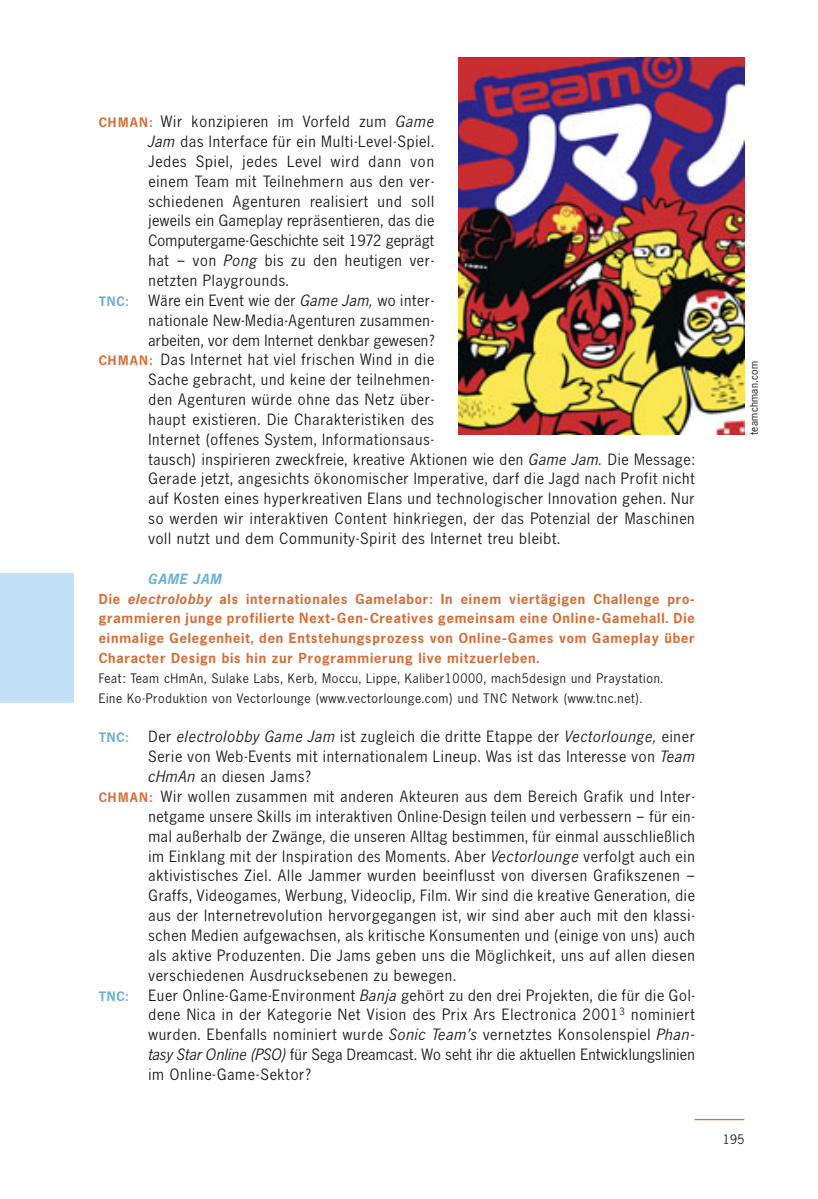
<style>
.page{position:relative;width:818px;height:1199px;background:#fff}
.page>*{position:absolute;margin:0;border:0;box-sizing:border-box;transform-origin:0 0}
.t1{font:16.1px "NE13";letter-spacing:.06em;color:#181819}
.t2{font:16.1px "NE13";letter-spacing:.03em;color:#181819}
.t3{font:16.1px "NE13";letter-spacing:.035em;color:#181819}
.t4{font:700 14.35px/19.8px "NE13";letter-spacing:.07em;color:#d76c36}
.t5{font:13.65px/19.8px "NE13";letter-spacing:.065em;color:#181819}
.t6{font:10.15px "News Gothic";letter-spacing:.03em;color:#181819}
.s1{font-weight:700;font-size:13.65px;color:#d76c36}
.s2{font-style:italic}
.s3{font-weight:700;font-size:13.65px;color:#66afd3}
.s4{font-style:italic;color:#66afd3}
</style>
<div class="page">
<hr style="left:694px;top:1119px;width:50px;height:1px;background:#d76c36">
<div style="left:1px;top:574px;width:73px;height:129px;background:#c4e0f7"></div>
<img style="left:458px;top:58px;width:286px;height:377px">
<p class="t1" style="left:99px;top:116px;width:336px"><span class="s1">CHMAN:</span> Wir konzipieren im Vorfeld zum <span class="s2">Game</span></p>
<p class="t1" style="left:148px;top:136px;width:287px"><span class="s2">Jam</span> das Interface für ein Multi-Level-Spiel.</p>
<p class="t1" style="left:148px;top:156px;width:287px">Jedes Spiel, jedes Level wird dann von</p>
<p class="t1" style="left:148px;top:176px;width:287px">einem Team mit Teilnehmern aus den ver-</p>
<p class="t1" style="left:148px;top:196px;width:287px">schiedenen Agenturen realisiert und soll</p>
<p class="t1" style="left:148px;top:215px;width:287px">jeweils ein Gameplay repräsentieren, das die</p>
<p class="t2" style="left:148px;top:235px;width:287px">Computergame-Geschichte seit 1972 geprägt</p>
<p class="t1" style="left:148px;top:255px;width:287px">hat – von <span class="s2">Pong</span> bis zu den heutigen ver-</p>
<p class="t1" style="left:148px;top:275px;width:142px">netzten Playgrounds.</p>
<p class="t1" style="left:99px;top:295px;width:336px"><span class="s3">TNC:</span> Wäre ein Event wie der <span class="s2">Game Jam,</span> wo inter-</p>
<p class="t1" style="left:148px;top:315px;width:287px">nationale New-Media-Agenturen zusammen-</p>
<p class="t3" style="left:148px;top:334px;width:287px">arbeiten, vor dem Internet denkbar gewesen?</p>
<p class="t1" style="left:99px;top:354px;width:336px"><span class="s1">CHMAN:</span> Das Internet hat viel frischen Wind in die</p>
<p class="t1" style="left:148px;top:374px;width:287px">Sache gebracht, und keine der teilnehmen-</p>
<p class="t1" style="left:148px;top:394px;width:287px">den Agenturen würde ohne das Netz über-</p>
<p class="t1" style="left:148px;top:414px;width:287px">haupt existieren. Die Charakteristiken des</p>
<p class="t1" style="left:148px;top:434px;width:287px">Internet (offenes System, Informationsaus-</p>
<p class="t1" style="left:148px;top:453px;width:547px">tausch) inspirieren zweckfreie, kreative Aktionen wie den <span class="s2">Game Jam.</span> Die Message:</p>
<p class="t1" style="left:148px;top:473px;width:547px">Gerade jetzt, angesichts ökonomischer Imperative, darf die Jagd nach Profit nicht</p>
<p class="t1" style="left:148px;top:493px;width:547px">auf Kosten eines hyperkreativen Elans und technologischer Innovation gehen. Nur</p>
<p class="t1" style="left:148px;top:513px;width:547px">so werden wir interaktiven Content hinkriegen, der das Potenzial der Maschinen</p>
<p class="t1" style="left:148px;top:533px;width:413px">voll nutzt und dem Community-Spirit des Internet treu bleibt.</p>
<p class="t4" style="left:99px;top:570px;width:597px;text-indent:50px"><span class="s4">GAME JAM<br></span>Die <span class="s2">electrolobby</span> als internationales Gamelabor: In einem viertägigen Challenge pro&shy;grammieren junge profilierte Next-Gen-Creatives gemeinsam eine Online-Gamehall. Die einmalige Gelegenheit, den Entstehungsprozess von Online-Games vom Gameplay über Character Design bis hin zur Programmierung live mitzuerleben.</p>
<p class="t5" style="left:99px;top:669px;width:565px">Feat: Team cHmAn, Sulake Labs, Kerb, Moccu, Lippe, Kaliber10000, mach5design und Praystation.<br>Eine Ko-Produktion von Vectorlounge (www.vectorlounge.com) und TNC Network (www.tnc.net).</p>
<p class="t1" style="left:99px;top:731px;width:597px"><span class="s3">TNC:</span> Der <span class="s2">electrolobby Game Jam</span> ist zugleich die dritte Etappe der <span class="s2">Vectorlounge,</span> einer</p>
<p class="t1" style="left:148px;top:751px;width:547px">Serie von Web-Events mit internationalem Lineup. Was ist das Interesse von <span class="s2">Team</span></p>
<p class="t1" style="left:148px;top:771px;width:163px"><span class="s2">cHmAn</span> an diesen Jams?</p>
<p class="t1" style="left:99px;top:791px;width:597px"><span class="s1">CHMAN:</span> Wir wollen zusammen mit anderen Akteuren aus dem Bereich Grafik und Inter-</p>
<p class="t1" style="left:148px;top:811px;width:547px">netgame unsere Skills im interaktiven Online-Design teilen und verbessern – für ein-</p>
<p class="t1" style="left:148px;top:830px;width:547px">mal außerhalb der Zwänge, die unseren Alltag bestimmen, für einmal ausschließlich</p>
<p class="t1" style="left:148px;top:850px;width:547px">im Einklang mit der Inspiration des Moments. Aber <span class="s2">Vectorlounge</span> verfolgt auch ein</p>
<p class="t1" style="left:148px;top:870px;width:547px">aktivistisches Ziel. Alle Jammer wurden beeinflusst von diversen Grafikszenen –</p>
<p class="t1" style="left:148px;top:890px;width:547px">Graffs, Videogames, Werbung, Videoclip, Film. Wir sind die kreative Generation, die</p>
<p class="t1" style="left:148px;top:910px;width:547px">aus der Internetrevolution hervorgegangen ist, wir sind aber auch mit den klassi-</p>
<p class="t1" style="left:148px;top:930px;width:547px">schen Medien aufgewachsen, als kritische Konsumenten und (einige von uns) auch</p>
<p class="t1" style="left:148px;top:950px;width:547px">als aktive Produzenten. Die Jams geben uns die Möglichkeit, uns auf allen diesen</p>
<p class="t1" style="left:148px;top:969px;width:309px">verschiedenen Ausdrucksebenen zu bewegen.</p>
<p class="t1" style="left:99px;top:989px;width:597px"><span class="s3">TNC:</span> Euer Online-Game-Environment <span class="s2">Banja</span> gehört zu den drei Projekten, die für die Gol-</p>
<p class="t1" style="left:148px;top:1009px;width:547px">dene Nica in der Kategorie Net Vision des Prix Ars Electronica 2001<sup>3</sup> nominiert</p>
<p class="t1" style="left:148px;top:1029px;width:547px">wurden. Ebenfalls nominiert wurde <span class="s2">Sonic Team’s</span> vernetztes Konsolenspiel <span class="s2">Phan-</span></p>
<p class="t2" style="left:148px;top:1049px;width:547px"><span class="s2">tasy Star Online (PSO)</span> für Sega Dreamcast. Wo seht ihr die aktuellen Entwicklungslinien</p>
<p class="t1" style="left:148px;top:1069px;width:163px">im Online-Game-Sektor?</p>
<p class="t6" style="left:749px;top:435px;width:76px;rotate:-90deg">teamchman.com</p>
<p class="t5" style="left:722px;top:1131px;width:23px">195</p>
</div>
